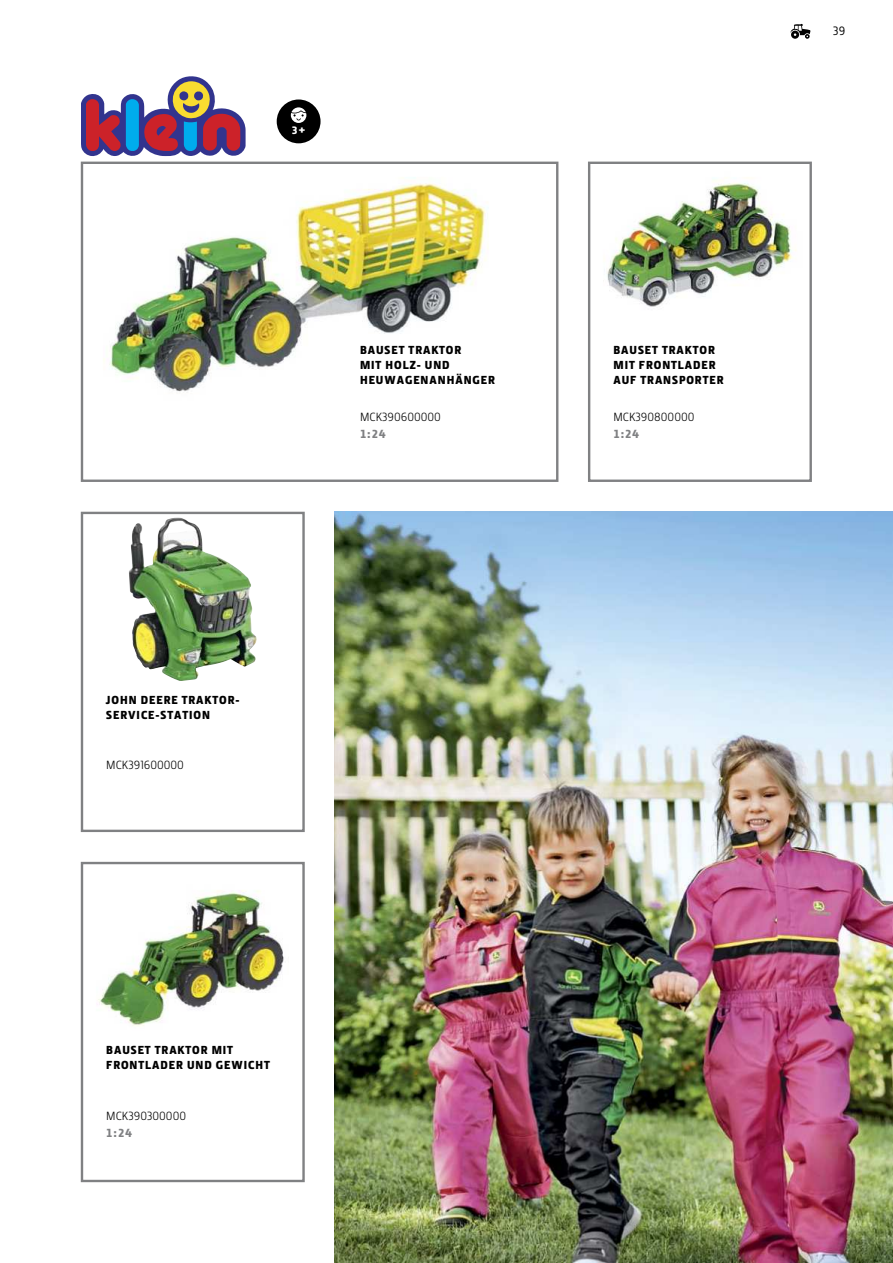
<style>
.page{position:relative;width:893px;height:1263px;background:#fff}
.page>*{position:absolute;margin:0;border:0;box-sizing:border-box;transform-origin:0 0}
.t1{font:900 12px/15px "Section";letter-spacing:.08em;color:#000}
.t2{font:12px "JD Sans Pro";color:#000}
.t3{font:900 12px "Section";color:#808183}
.t4{font:500 12px "JD Sans Pro";color:#000}
.t5{font:900 11.1px "Section";color:#fff}
</style>
<div class="page">
<svg style="left:790px;top:24px;width:20px;height:15px"></svg>
<div style="left:81px;top:162px;width:477px;height:320px;border:2px solid #808183"></div>
<img style="left:103px;top:177px;width:386px;height:215px">
<div style="left:81px;top:512px;width:224px;height:320px;border:2px solid #808183"></div>
<img style="left:129px;top:518px;width:124px;height:163px">
<div style="left:588px;top:162px;width:224px;height:320px;border:2px solid #808183"></div>
<img style="left:607px;top:180px;width:189px;height:127px">
<div style="left:81px;top:862px;width:224px;height:320px;border:2px solid #808183"></div>
<img style="left:97px;top:890px;width:187px;height:136px">
<svg style="left:81px;top:76px;width:165px;height:81px"></svg>
<img style="left:334px;top:512px;width:559px;height:751px">
<div style="left:277px;top:99px;width:44px;height:44px;background:#000;border-radius:50%"></div>
<svg style="left:291px;top:107px;width:15px;height:16px"></svg>
<p class="t5" style="left:292px;top:124px;width:15px">3 +</p>
<p class="t1" style="left:360px;top:343px;width:136px">BAUSET TRAKTOR<br>MIT HOLZ- UND<br>HEUWAGENANHÄNGER</p>
<p class="t2" style="left:360px;top:412px;width:82px">MCK390600000</p>
<p class="t3" style="left:360px;top:427px;width:27px">1:24</p>
<p class="t1" style="left:106px;top:693px;width:135px">JOHN DEERE TRAKTOR-<br>SERVICE-STATION</p>
<p class="t2" style="left:106px;top:761px;width:79px">MCK391600000</p>
<p class="t1" style="left:106px;top:1043px;width:165px">BAUSET TRAKTOR MIT<br>FRONTLADER UND GEWICHT</p>
<p class="t2" style="left:106px;top:1111px;width:81px">MCK390300000</p>
<p class="t3" style="left:106px;top:1127px;width:27px">1:24</p>
<p class="t4" style="left:833px;top:24px;width:14px">39</p>
<p class="t1" style="left:613px;top:343px;width:112px">BAUSET TRAKTOR<br>MIT FRONTLADER<br>AUF TRANSPORTER</p>
<p class="t2" style="left:613px;top:412px;width:83px">MCK390800000</p>
<p class="t3" style="left:613px;top:427px;width:27px">1:24</p>
</div>
